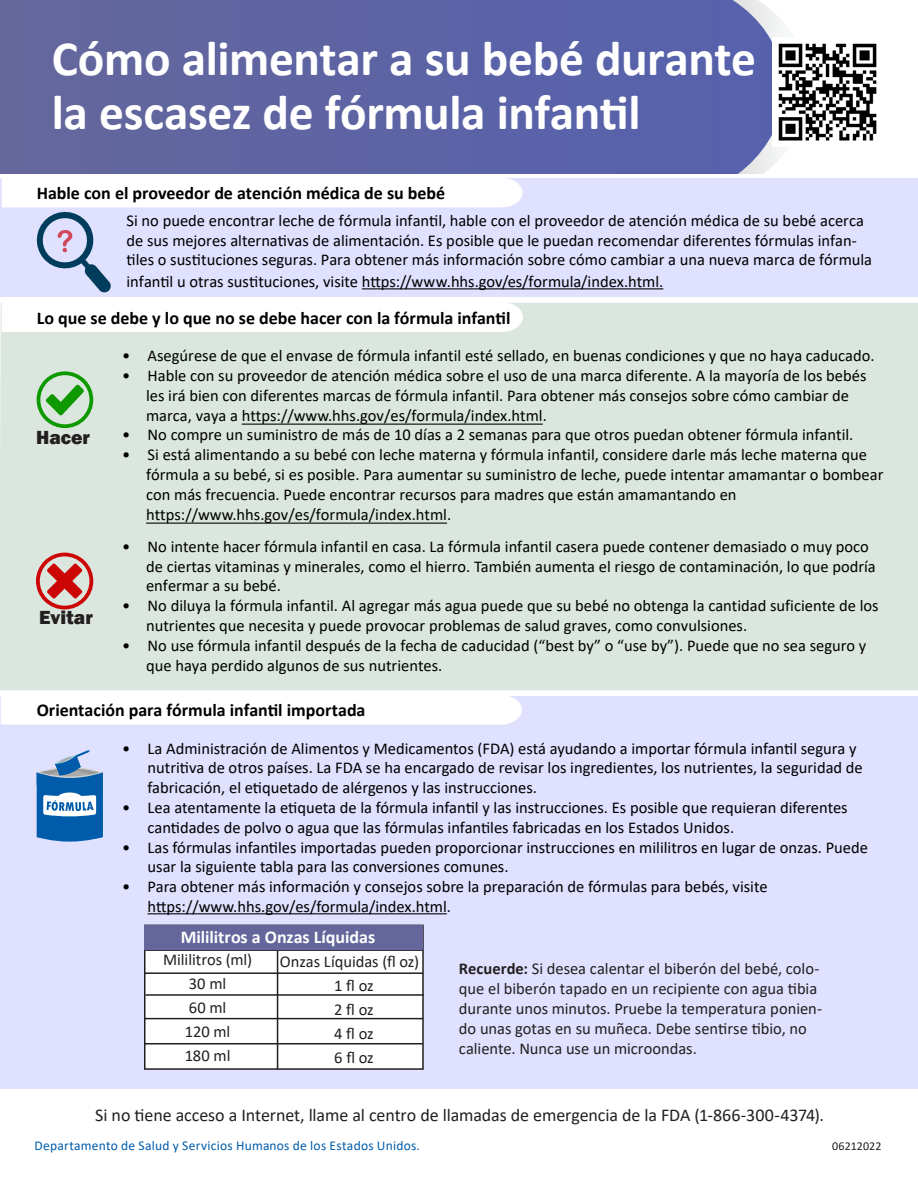
<style>
.page{position:relative;width:918px;height:1188px;background:#fff}
.page>*{position:absolute;margin:0;border:0;box-sizing:border-box;transform-origin:0 0}
.t1{font:700 49.5px/54px "Calibri";letter-spacing:-.01em;color:#fff}
.t2{font:800 19.5px "Franklin Gothic";letter-spacing:.005em;color:#231f20}
.t3{font:700 18px "Calibri";color:#000}
.t4{font:18px "Calibri";letter-spacing:-.005em;color:#231f20}
.t5{font:700 18px "Calibri";color:#fff}
.t6{font:16.5px/19.8px "Calibri";color:#000}
.t7{font:16.5px/19.8px "Calibri";letter-spacing:-.005em;color:#231f20}
.t8{font:13.5px "Calibri";letter-spacing:.02em;color:#005cab}
.t9{font:12px "Calibri";letter-spacing:.005em;color:#231f20}
.s1{font-weight:700}
</style>
<div class="page">
<div style="left:1px;top:178px;width:917px;height:119px;background:#e0e0ff"></div>
<div style="left:0;top:303px;width:918px;height:387px;background:#dbe6de"></div>
<svg style="left:2px;top:303px;width:521px;height:29px"></svg>
<div style="left:0;top:696px;width:918px;height:393px;background:#e0e0ff"></div>
<div style="left:1px;top:696px;width:521px;height:29px;background:#fff"></div>
<div style="left:0;top:0;width:783px;height:174px;background:#5d64a4"></div>
<hr style="left:362px;top:288px;width:301px;height:1px;background:#000">
<hr style="left:148px;top:913px;width:299px;height:1px;background:#000">
<svg style="left:2px;top:178px;width:521px;height:115px"></svg>
<svg style="left:37px;top:750px;width:66px;height:92px"></svg>
<svg style="left:37px;top:371px;width:56px;height:57px;background:#95cb92"></svg>
<svg style="left:36px;top:553px;width:57px;height:56px;background:#d4837f"></svg>
<img style="left:773px;top:37px;width:104px;height:110px">
<div style="left:145px;top:925px;width:278px;height:144px;background:#fff"></div>
<div style="left:144px;top:925px;width:280px;height:145px;border:2px solid #231f20"></div>
<hr style="left:146px;top:949px;width:277px;height:2px;background:#231f20">
<hr style="left:277px;top:951px;width:1px;height:119px;background:#231f20">
<hr style="left:144px;top:972px;width:279px;height:2px;background:#231f20">
<hr style="left:144px;top:1043px;width:279px;height:2px;background:#231f20">
<hr style="left:146px;top:994px;width:278px;height:2px;background:#231f20">
<div style="left:145px;top:925px;width:278px;height:24px;background:#65679c"></div>
<hr style="left:144px;top:1018px;width:279px;height:1px;background:#231f20">
<hr style="left:242px;top:424px;width:301px;height:1px;background:#000">
<hr style="left:146px;top:523px;width:301px;height:1px;background:#000">
<h1 class="t1" style="left:52px;top:31px;width:706px">Cómo alimentar a su bebé durante la escasez de fórmula infantil</h1>
<h2 class="t3" style="left:37px;top:181px;width:410px">Hable con el proveedor de atención médica de su bebé</h2>
<p class="t6" style="left:127px;top:210px;width:747px">Si no puede encontrar leche de fórmula infantil, hable con el proveedor de atención médica de su bebé acerca de sus mejores alternativas de alimentación. Es posible que le puedan recomendar diferentes fórmulas infan&shy;tiles o sustituciones seguras. Para obtener más información sobre cómo cambiar a una nueva marca de fórmula</p>
<p class="t6" style="left:127px;top:271px;width:538px">infantil u otras sustituciones, visite https://www.hhs.gov/es/formula/index.html.</p>
<h2 class="t3" style="left:37px;top:305px;width:475px">Lo que se debe y lo que no se debe hacer con la fórmula infantil</h2>
<p class="t6" style="left:122px;top:345px;width:754px">• Asegúrese de que el envase de fórmula infantil esté sellado, en buenas condiciones y que no haya caducado.</p>
<p class="t6" style="left:146px;top:365px;width:722px;text-indent:-24px">• Hable con su proveedor de atención médica sobre el uso de una marca diferente. A la mayoría de los bebés les irá bien con diferentes marcas de fórmula infantil. Para obtener más consejos sobre cómo cambiar de marca, vaya a https://www.hhs.gov/es/formula/index.html.</p>
<p class="t6" style="left:122px;top:425px;width:733px">• No compre un suministro de más de 10 días a 2 semanas para que otros puedan obtener fórmula infantil.</p>
<p class="t6" style="left:146px;top:444px;width:739px;text-indent:-24px">• Si está alimentando a su bebé con leche materna y fórmula infantil, considere darle más leche materna que fórmula a su bebé, si es posible. Para aumentar su suministro de leche, puede intentar amamantar o bombear con más frecuencia. Puede encontrar recursos para madres que están amamantando en https://www.hhs.gov/es/formula/index.html.</p>
<p class="t6" style="left:146px;top:536px;width:731px;text-indent:-24px">• No intente hacer fórmula infantil en casa. La fórmula infantil casera puede contener demasiado o muy poco de ciertas vitaminas y minerales, como el hierro. También aumenta el riesgo de contaminación, lo que podría enfermar a su bebé.</p>
<p class="t6" style="left:146px;top:595px;width:734px;text-indent:-24px">• No diluya la fórmula infantil. Al agregar más agua puede que su bebé no obtenga la cantidad suficiente de los nutrientes que necesita y puede provocar problemas de salud graves, como convulsiones.</p>
<p class="t6" style="left:146px;top:635px;width:722px;text-indent:-24px">• No use fórmula infantil después de la fecha de caducidad (“best by” o “use by”). Puede que no sea seguro y que haya perdido algunos de sus nutrientes.</p>
<p class="t2" style="left:36px;top:425px;width:56px">Hacer</p>
<p class="t2" style="left:39px;top:605px;width:55px">Evitar</p>
<h2 class="t3" style="left:37px;top:697px;width:330px">Orientación para fórmula infantil importada</h2>
<p class="t6" style="left:148px;top:738px;width:717px;text-indent:-26px">• La Administración de Alimentos y Medicamentos (FDA) está ayudando a importar fórmula infantil segura y nutritiva de otros países. La FDA se ha encargado de revisar los ingredientes, los nutrientes, la seguridad de fabricación, el etiquetado de alérgenos y las instrucciones.</p>
<p class="t6" style="left:148px;top:797px;width:702px;text-indent:-26px">• Lea atentamente la etiqueta de la fórmula infantil y las instrucciones. Es posible que requieran diferentes cantidades de polvo o agua que las fórmulas infantiles fabricadas en los Estados Unidos.</p>
<p class="t6" style="left:148px;top:837px;width:722px;text-indent:-26px">• Las fórmulas infantiles importadas pueden proporcionar instrucciones en mililitros en lugar de onzas. Puede usar la siguiente tabla para las conversiones comunes.</p>
<p class="t6" style="left:148px;top:876px;width:622px;text-indent:-26px">• Para obtener más información y consejos sobre la preparación de fórmulas para bebés, visite https://www.hhs.gov/es/formula/index.html.</p>
<p class="t5" style="left:181px;top:924px;width:196px">Mililitros a Onzas Líquidas</p>
<p class="t7" style="left:163px;top:949px;width:90px">Mililitros (ml)</p>
<p class="t7" style="left:280px;top:951px;width:141px">Onzas Líquidas (fl oz)</p>
<p class="t7" style="left:189px;top:973px;width:39px">30 ml</p>
<p class="t7" style="left:334px;top:975px;width:41px">1 fl oz</p>
<p class="t7" style="left:189px;top:997px;width:39px">60 ml</p>
<p class="t7" style="left:334px;top:999px;width:41px">2 fl oz</p>
<p class="t7" style="left:185px;top:1021px;width:47px">120 ml</p>
<p class="t7" style="left:334px;top:1023px;width:41px">4 fl oz</p>
<p class="t7" style="left:185px;top:1045px;width:47px">180 ml</p>
<p class="t7" style="left:334px;top:1047px;width:41px">6 fl oz</p>
<p class="t7" style="left:459px;top:959px;width:365px"><span class="s1">Recuerde:</span> Si desea calentar el biberón del bebé, colo&shy;que el biberón tapado en un recipiente con agua tibia durante unos minutos. Pruebe la temperatura ponien&shy;do unas gotas en su muñeca. Debe sentirse tibio, no caliente. Nunca use un microondas.</p>
<p class="t4" style="left:95px;top:1102px;width:730px">Si no tiene acceso a Internet, llame al centro de llamadas de emergencia de la FDA (1-866-300-4374).</p>
<p class="t8" style="left:34px;top:1136px;width:387px">Departamento de Salud y Servicios Humanos de los Estados Unidos.</p>
<p class="t9" style="left:832px;top:1138px;width:51px">06212022</p>
</div>
